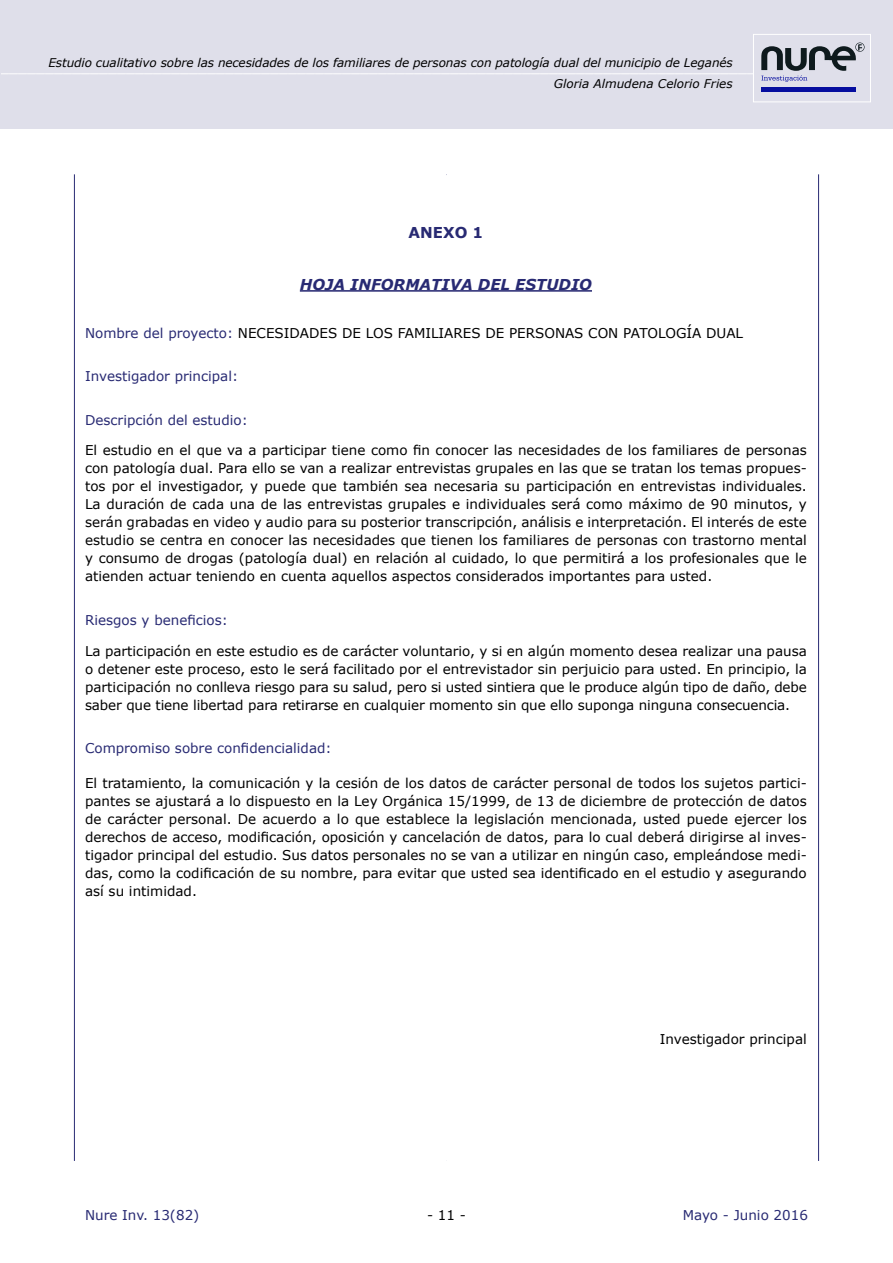
<style>
.page{position:relative;width:893px;height:1263px;background:#fff}
.page>*{position:absolute;margin:0;border:0;box-sizing:border-box;transform-origin:0 0}
.t1{font:18px "Myriad Pro";color:#fff}
.t2{font:italic 700 15px "Verdana";color:#282a73}
.t3{font:700 15px "Verdana";color:#282a73}
.t4{font:13.5px/18px "Verdana";color:#000;text-align:justify}
.t5{font:13.5px "Verdana";color:#282a73}
.t6{font:italic 12px/20.7px "Verdana";letter-spacing:-.01em;color:#000;text-align:right}
.s1{color:#282a73}
</style>
<div class="page">
<div style="left:1px;top:0;width:892px;height:128px;background:#dfdfea"></div>
<hr style="left:74px;top:174px;width:1px;height:987px;background:#282a73">
<hr style="left:818px;top:174px;width:1px;height:987px;background:#282a73">
<div style="left:753px;top:34px;width:118px;height:68px;background:#dfdfea;border:1px solid #fff"></div>
<svg style="left:761px;top:43px;width:103px;height:39px"></svg>
<hr style="left:761px;top:87px;width:95px;height:4px;background:#060e9f">
<hr style="left:0;top:0;width:1px;height:128px;background:#dfdfea">
<hr style="left:300px;top:290px;width:292px;height:2px;background:#282a73">
<p class="t6" style="left:48px;top:53px;width:686px">Estudio cualitativo sobre las necesidades de los familiares de personas con patología dual del municipio de Leganés<br>Gloria Almudena Celorio Fries</p>
<h1 class="t1" style="left:0;top:55px;width:838px">_____________________________________________________________________________________________</h1>
<p class="t3" style="left:409px;top:222px;width:76px">ANEXO 1</p>
<p class="t2" style="left:300px;top:274px;width:294px">HOJA INFORMATIVA DEL ESTUDIO</p>
<p class="t4" style="left:85px;top:324px;width:660px"><span class="s1">Nombre del proyecto:</span> NECESIDADES DE LOS FAMILIARES DE PERSONAS CON PATOLOGÍA DUAL</p>
<p class="t5" style="left:85px;top:367px;width:155px">Investigador principal:</p>
<p class="t5" style="left:85px;top:410px;width:164px">Descripción del estudio:</p>
<p class="t4" style="left:85px;top:441px;width:723px">El estudio en el que va a participar tiene como fin conocer las necesidades de los familiares de personas con patología dual. Para ello se van a realizar entrevistas grupales en las que se tratan los temas propues&shy;tos por el investigador, y puede que también sea necesaria su participación en entrevistas individuales.<br>La duración de cada una de las entrevistas grupales e individuales será como máximo de 90 minutos, y serán grabadas en video y audio para su posterior transcripción, análisis e interpretación. El interés de este estudio se centra en conocer las necesidades que tienen los familiares de personas con trastorno mental y consumo de drogas (patología dual) en relación al cuidado, lo que permitirá a los profesionales que le atienden actuar teniendo en cuenta aquellos aspectos considerados importantes para usted.</p>
<p class="t5" style="left:85px;top:611px;width:144px">Riesgos y beneficios:</p>
<p class="t4" style="left:85px;top:642px;width:723px">La participación en este estudio es de carácter voluntario, y si en algún momento desea realizar una pausa o detener este proceso, esto le será facilitado por el entrevistador sin perjuicio para usted. En principio, la participación no conlleva riesgo para su salud, pero si usted sintiera que le produce algún tipo de daño, debe saber que tiene libertad para retirarse en cualquier momento sin que ello suponga ninguna consecuencia.</p>
<p class="t5" style="left:85px;top:739px;width:248px">Compromiso sobre confidencialidad:</p>
<p class="t4" style="left:85px;top:774px;width:723px">El tratamiento, la comunicación y la cesión de los datos de carácter personal de todos los sujetos partici&shy;pantes se ajustará a lo dispuesto en la Ley Orgánica 15/1999, de 13 de diciembre de protección de datos de carácter personal. De acuerdo a lo que establece la legislación mencionada, usted puede ejercer los derechos de acceso, modificación, oposición y cancelación de datos, para lo cual deberá dirigirse al inves&shy;tigador principal del estudio. Sus datos personales no se van a utilizar en ningún caso, empleándose medi&shy;das, como la codificación de su nombre, para evitar que usted sea identificado en el estudio y asegurando así su intimidad.</p>
<p class="t4" style="left:660px;top:1030px;width:149px">Investigador principal</p>
<p class="t5" style="left:85px;top:1206px;width:116px">Nure Inv. 13(82)</p>
<p class="t4" style="left:427px;top:1206px;width:40px">- 11 -</p>
<p class="t5" style="left:683px;top:1206px;width:127px">Mayo - Junio 2016</p>
</div>
